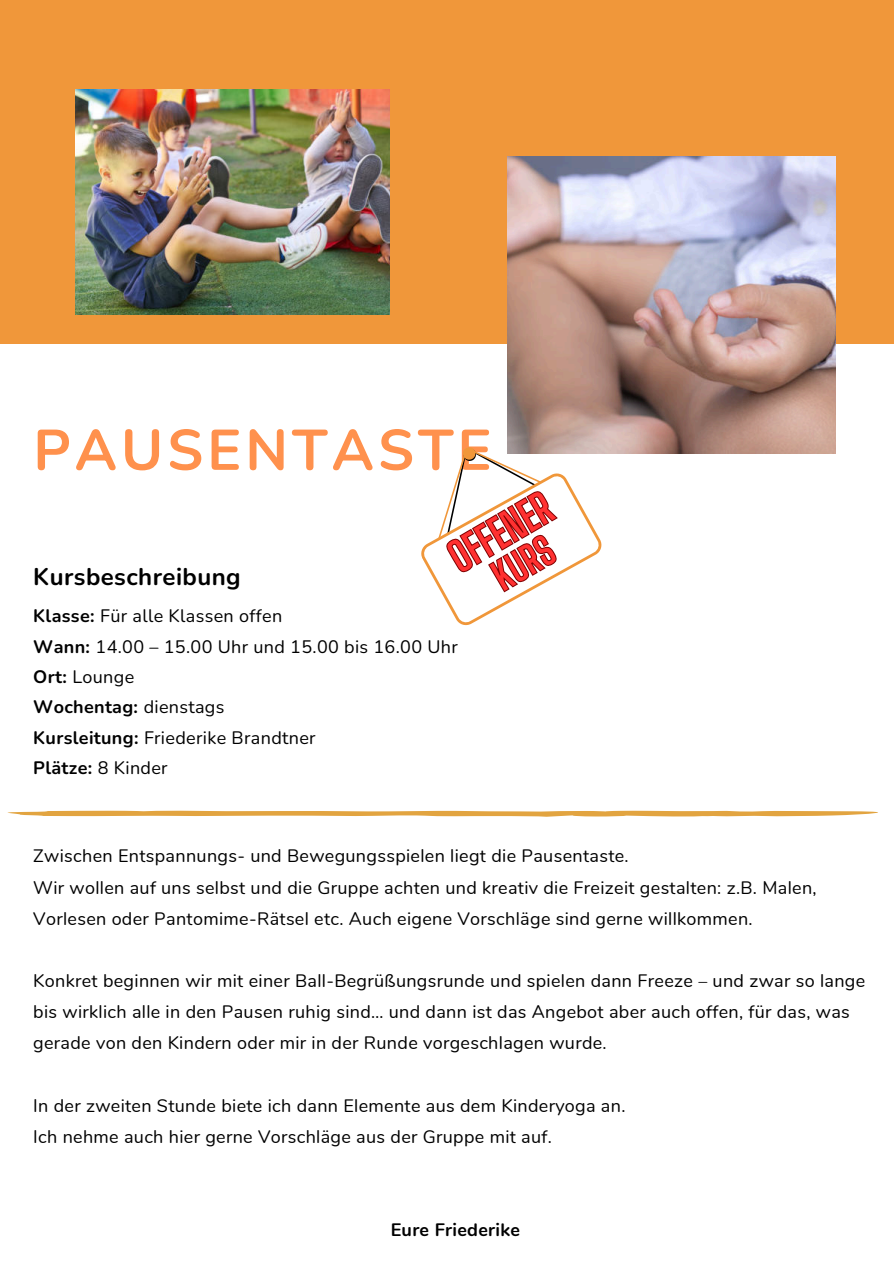
<style>
.page{position:relative;width:894px;height:1264px;background:#fff}
.page>*{position:absolute;margin:0;border:0;box-sizing:border-box;transform-origin:0 0}
.t1{font:700 57px "Nunito";letter-spacing:.07em;color:#ff914d}
.t2{font:700 40.5px "Big Shoulders Display";color:#ff3131}
.t3{font:700 37.5px "Big Shoulders Display";color:#ff3131}
.t4{font:700 24px "Nunito";letter-spacing:.02em;color:#000}
.t5{font:18px/30.3px "Nunito";letter-spacing:.02em;color:#000}
.t6{font:700 18px "Nunito";letter-spacing:.02em;color:#000}
.s1{font-weight:700}
</style>
<div class="page">
<div style="left:0;top:0;width:893px;height:344px;background:#f0973a"></div>
<img style="left:507px;top:156px;width:327px;height:297px">
<img style="left:76px;top:89px;width:313px;height:225px">
<svg style="left:7px;top:810px;width:871px;height:6px"></svg>
<svg style="left:421px;top:447px;width:181px;height:179px"></svg>
<h1 class="t1" style="left:33px;top:410px;width:459px">PAUSENTASTE</h1>
<h3 class="t4" style="left:33px;top:560px;width:209px">Kursbeschreibung</h3>
<h2 class="t2" style="left:438px;top:536px;width:114px;rotate:-30deg">OFFENER</h2>
<h3 class="t3" style="left:483px;top:557px;width:66px;rotate:-30deg">KURS</h3>
<p class="t5" style="left:33px;top:600px;width:426px"><span class="s1">Klasse:</span> Für alle Klassen offen<br><span class="s1">Wann:</span> 14.00 – 15.00 Uhr und 15.00 bis 16.00 Uhr<br><span class="s1">Ort:</span> Lounge<br><span class="s1">Wochentag:</span> dienstags<br><span class="s1">Kursleitung:</span> Friederike Brandtner<br><span class="s1">Plätze:</span> 8 Kinder</p>
<p class="t5" style="left:33px;top:839px;width:784px;line-height:31.2px">Zwischen Entspannungs- und Bewegungsspielen liegt die Pausentaste.<br>Wir wollen auf uns selbst und die Gruppe achten und kreativ die Freizeit gestalten: z.B. Malen,<br>Vorlesen oder Pantomime-Rätsel etc. Auch eigene Vorschläge sind gerne willkommen.</p>
<p class="t5" style="left:33px;top:964px;width:833px;line-height:31.2px">Konkret beginnen wir mit einer Ball-Begrüßungsrunde und spielen dann Freeze – und zwar so lange bis wirklich alle in den Pausen ruhig sind… und dann ist das Angebot aber auch offen, für das, was gerade von den Kindern oder mir in der Runde vorgeschlagen wurde.</p>
<p class="t5" style="left:33px;top:1088px;width:593px;line-height:31.2px">In der zweiten Stunde biete ich dann Elemente aus dem Kinderyoga an.<br>Ich nehme auch hier gerne Vorschläge aus der Gruppe mit auf.</p>
<p class="t6" style="left:390px;top:1216px;width:131px">Eure Friederike</p>
</div>
